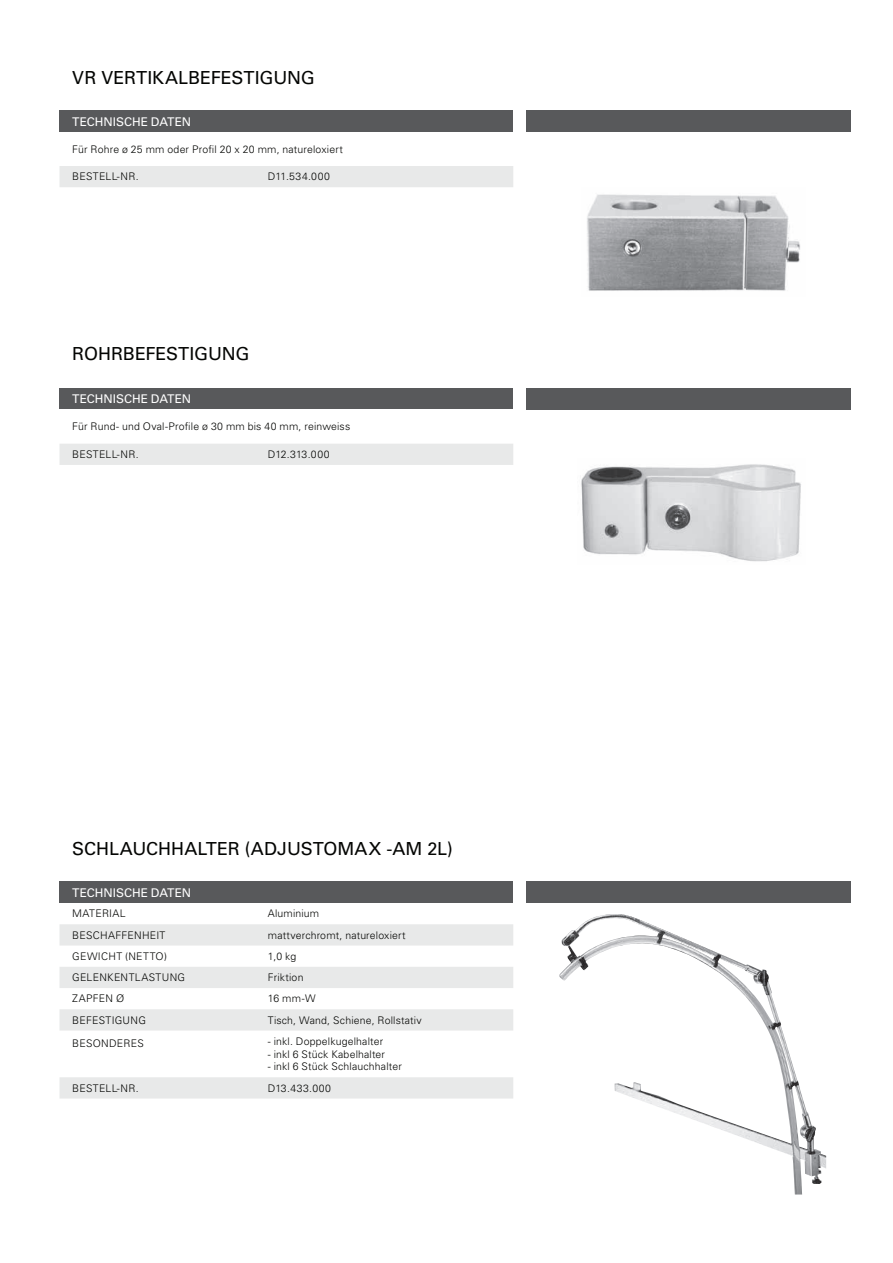
<style>
.page{position:relative;width:893px;height:1263px;background:#fff}
.page>*{position:absolute;margin:0;border:0;box-sizing:border-box;transform-origin:0 0}
.t1{font:18px "Univers LT Std";color:#040503}
.t2{font:12px "Univers LT Std";letter-spacing:-.005em;color:#fff}
.t3{font:300 10.5px "Univers LT Std";letter-spacing:.015em;color:#040503}
.t4{font:300 10.5px "Univers LT Std";letter-spacing:.035em;color:#040503}
.t5{font:300 10.5px "Univers LT Std";letter-spacing:.05em;color:#040503}
.t6{font:300 10.5px "Univers LT Std";letter-spacing:.055em;color:#040503}
</style>
<div class="page">
<div style="left:526px;top:388px;width:324px;height:22px;background:#58595b"></div>
<div style="left:60px;top:388px;width:453px;height:22px;background:#58595b"></div>
<div style="left:60px;top:444px;width:453px;height:21px;background:#e8e9e9"></div>
<div style="left:526px;top:882px;width:324px;height:21px;background:#58595b"></div>
<div style="left:60px;top:882px;width:453px;height:21px;background:#58595b"></div>
<svg style="left:60px;top:924px;width:453px;height:175px"></svg>
<div style="left:60px;top:111px;width:453px;height:21px;background:#58595b"></div>
<div style="left:60px;top:166px;width:453px;height:21px;background:#e8e9e9"></div>
<div style="left:526px;top:111px;width:324px;height:21px;background:#58595b"></div>
<img style="left:587px;top:194px;width:213px;height:97px">
<img style="left:581px;top:464px;width:220px;height:98px">
<img style="left:559px;top:914px;width:267px;height:281px">
<h1 class="t1" style="left:72px;top:67px;width:244px">VR VERTIKALBEFESTIGUNG</h1>
<p class="t2" style="left:72px;top:115px;width:120px">TECHNISCHE DATEN</p>
<p class="t3" style="left:72px;top:145px;width:272px">Für Rohre ø 25 mm oder Profil 20 x 20 mm, natureloxiert</p>
<p class="t3" style="left:72px;top:172px;width:68px">BESTELL-NR.</p>
<p class="t6" style="left:268px;top:172px;width:64px">D11.534.000</p>
<h1 class="t1" style="left:72px;top:344px;width:179px">ROHRBEFESTIGUNG</h1>
<p class="t2" style="left:72px;top:392px;width:120px">TECHNISCHE DATEN</p>
<p class="t3" style="left:72px;top:422px;width:279px">Für Rund- und Oval-Profile ø 30 mm bis 40 mm, reinweiss</p>
<p class="t3" style="left:72px;top:450px;width:68px">BESTELL-NR.</p>
<p class="t3" style="left:268px;top:450px;width:63px">D12.313.000</p>
<h1 class="t1" style="left:72px;top:838px;width:382px">SCHLAUCHHALTER (ADJUSTOMAX -AM 2L)</h1>
<p class="t2" style="left:72px;top:886px;width:120px">TECHNISCHE DATEN</p>
<p class="t4" style="left:72px;top:909px;width:55px">MATERIAL</p>
<p class="t3" style="left:268px;top:909px;width:53px">Aluminium</p>
<p class="t3" style="left:72px;top:931px;width:95px">BESCHAFFENHEIT</p>
<p class="t3" style="left:268px;top:931px;width:139px">mattverchromt, natureloxiert</p>
<p class="t3" style="left:72px;top:952px;width:96px">GEWICHT (NETTO)</p>
<p class="t3" style="left:268px;top:952px;width:30px">1,0 kg</p>
<p class="t4" style="left:72px;top:973px;width:114px">GELENKENTLASTUNG</p>
<p class="t3" style="left:268px;top:973px;width:37px">Friktion</p>
<p class="t3" style="left:72px;top:994px;width:53px">ZAPFEN Ø</p>
<p class="t3" style="left:268px;top:994px;width:49px">16 mm-W</p>
<p class="t3" style="left:72px;top:1016px;width:75px">BEFESTIGUNG</p>
<p class="t3" style="left:268px;top:1016px;width:155px">Tisch, Wand, Schiene, Rollstativ</p>
<p class="t3" style="left:72px;top:1039px;width:73px">BESONDERES</p>
<p class="t3" style="left:268px;top:1037px;width:117px">- inkl. Doppelkugelhalter</p>
<p class="t3" style="left:268px;top:1050px;width:119px">- inkl 6 Stück Kabelhalter</p>
<p class="t3" style="left:268px;top:1062px;width:136px">- inkl 6 Stück Schlauchhalter</p>
<p class="t3" style="left:72px;top:1084px;width:68px">BESTELL-NR.</p>
<p class="t5" style="left:268px;top:1084px;width:65px">D13.433.000</p>
</div>
